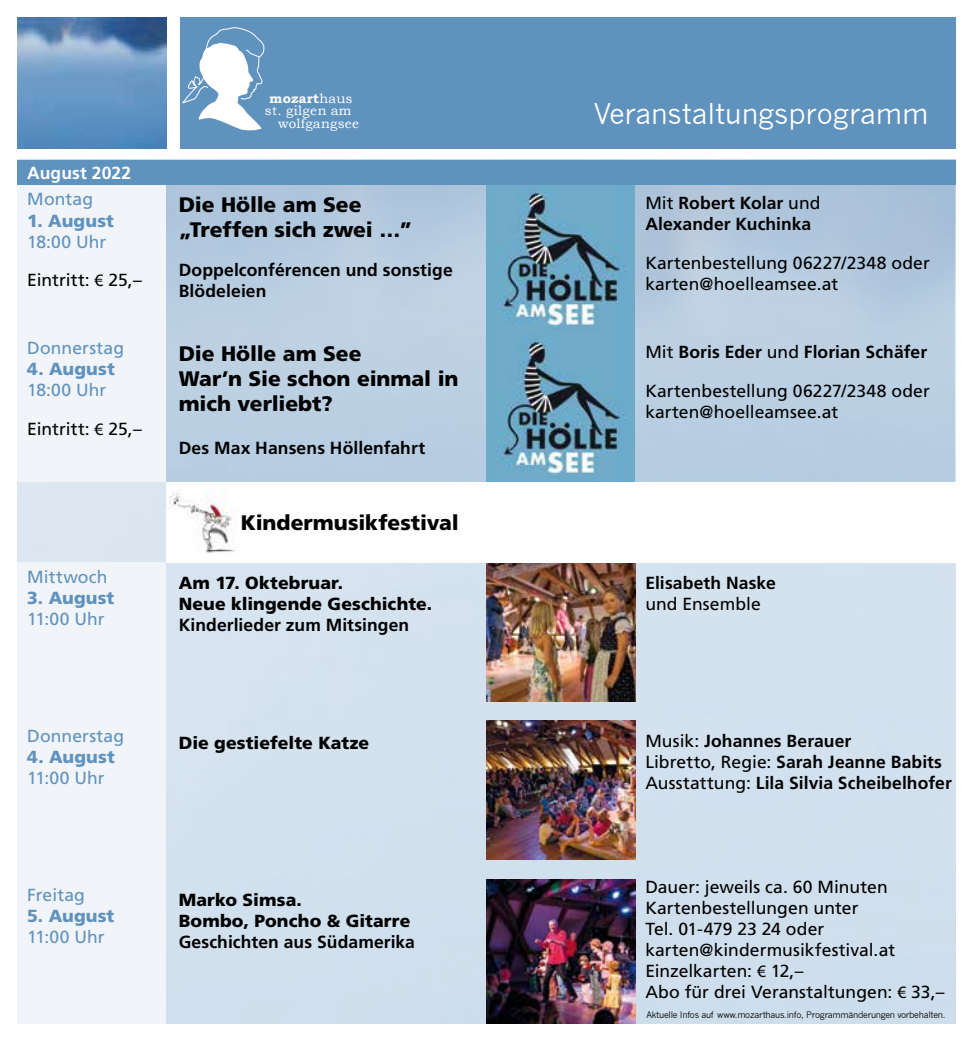
<style>
.page{position:relative;width:973px;height:1042px;background:#fff}
.page>*{position:absolute;margin:0;border:0;box-sizing:border-box;transform-origin:0 0}
.t1{font:28px "News Gothic";letter-spacing:-.005em;color:#fff}
.t2{font:900 21px/25.2px "Frutiger";letter-spacing:-.005em;color:#000}
.t3{font:17.5px/21px "Frutiger";letter-spacing:.005em;color:#000}
.t4{font:700 17.5px/21px "Frutiger";letter-spacing:.005em;color:#000}
.t5{font:900 17.5px/21px "Frutiger";letter-spacing:.005em;color:#000}
.t6{font:17.5px "Frutiger";letter-spacing:.005em;color:#6092be}
.t7{font:900 17.5px "Frutiger";letter-spacing:.01em;color:#6092be}
.t8{font:700 17.5px "Frutiger";letter-spacing:.005em;color:#fff}
.t9{font:13.47px "Bookman Old Style";letter-spacing:.02em;color:#fff}
.t10{font:700 13.47px "Bookman Old Style";letter-spacing:.01em;color:#fff}
.t11{font:8.75px "News Gothic";letter-spacing:-.03em;color:#000}
.s1{font-family:"Myriad Pro"}
.s2{font-weight:400}
</style>
<div class="page">
<div style="left:17px;top:184px;width:938px;height:840px;background:#d3e1ee"></div>
<div style="left:17px;top:185px;width:937px;height:297px;background:#b9cee2"></div>
<div style="left:486px;top:184px;width:149px;height:149px;background:#6eabc9"></div>
<img style="left:497px;top:184px;width:129px;height:142px">
<img style="left:486px;top:562px;width:149px;height:139px">
<img style="left:17px;top:17px;width:149px;height:132px">
<div style="left:180px;top:17px;width:775px;height:132px;background:#6092be"></div>
<svg style="left:182px;top:28px;width:82px;height:103px"></svg>
<div style="left:17px;top:184px;width:149px;height:149px;background:#f1f4f8"></div>
<div style="left:17px;top:333px;width:149px;height:149px;background:#f1f4f8"></div>
<div style="left:17px;top:160px;width:938px;height:24px;background:#6092be"></div>
<img style="left:486px;top:333px;width:149px;height:149px">
<div style="left:166px;top:482px;width:789px;height:80px;background:#fff"></div>
<img style="left:166px;top:489px;width:69px;height:64px">
<div style="left:17px;top:721px;width:149px;height:160px;background:#f1f4f8"></div>
<div style="left:17px;top:880px;width:149px;height:143px;background:#f1f4f8"></div>
<img style="left:486px;top:880px;width:149px;height:143px">
<div style="left:17px;top:562px;width:149px;height:159px;background:#f1f4f8"></div>
<img style="left:486px;top:721px;width:149px;height:139px">
<p class="t8" style="left:27px;top:162px;width:105px">August 2022</p>
<p class="t6" style="left:27px;top:189px;width:67px">Montag</p>
<p class="t7" style="left:27px;top:210px;width:88px">1. August</p>
<p class="t6" style="left:27px;top:231px;width:81px">18:00 Uhr</p>
<p class="t3" style="left:27px;top:269px;width:116px">Eintritt: <span class="s1">€</span> 25,–</p>
<p class="t6" style="left:27px;top:338px;width:98px">Donnerstag</p>
<p class="t7" style="left:27px;top:359px;width:89px">4. August</p>
<p class="t6" style="left:27px;top:380px;width:81px">18:00 Uhr</p>
<p class="t3" style="left:27px;top:418px;width:116px">Eintritt: <span class="s1">€</span> 25,–</p>
<p class="t6" style="left:27px;top:567px;width:82px">Mittwoch</p>
<p class="t7" style="left:27px;top:587px;width:89px">3. August</p>
<p class="t6" style="left:27px;top:609px;width:79px">11:00 Uhr</p>
<p class="t10" style="left:269px;top:90px;width:85px">mozart<span class="s2">haus</span></p>
<p class="t9" style="left:265px;top:103px;width:88px">st. gilgen am</p>
<p class="t9" style="left:278px;top:116px;width:83px">wolfgangsee</p>
<p class="t2" style="left:179px;top:192px;width:235px">Die Hölle am See „Treffen sich zwei …”</p>
<p class="t4" style="left:179px;top:259px;width:275px">Doppelconférencen und sonstige<br>Blödeleien</p>
<p class="t2" style="left:179px;top:341px;width:281px">Die Hölle am See<br>War’n Sie schon einmal in mich verliebt?</p>
<p class="t4" style="left:179px;top:437px;width:248px">Des Max Hansens Höllenfahrt</p>
<p class="t2" style="left:241px;top:510px;width:219px">Kindermusikfestival</p>
<p class="t5" style="left:179px;top:572px;width:255px">Am 17. Oktebruar.<br>Neue klingende Geschichte.</p>
<p class="t4" style="left:179px;top:614px;width:232px">Kinderlieder zum Mitsingen</p>
<p class="t6" style="left:27px;top:725px;width:98px">Donnerstag</p>
<p class="t7" style="left:27px;top:746px;width:89px">4. August</p>
<p class="t6" style="left:27px;top:767px;width:79px">11:00 Uhr</p>
<p class="t5" style="left:179px;top:732px;width:192px">Die gestiefelte Katze</p>
<p class="t6" style="left:27px;top:884px;width:59px">Freitag</p>
<p class="t7" style="left:27px;top:905px;width:89px">5. August</p>
<p class="t6" style="left:27px;top:926px;width:79px">11:00 Uhr</p>
<p class="t5" style="left:179px;top:889px;width:233px">Marko Simsa.<br>Bombo, Poncho &amp; Gitarre</p>
<p class="t4" style="left:179px;top:931px;width:238px">Geschichten aus Südamerika</p>
<h1 class="t1" style="left:594px;top:98px;width:336px">Veranstaltungsprogramm</h1>
<p class="t4" style="left:645px;top:193px;width:177px"><span class="s2">Mit</span> Robert Kolar <span class="s2">und<br></span>Alexander Kuchinka</p>
<p class="t3" style="left:645px;top:252px;width:286px">Kartenbestellung 06227/2348 oder karten@hoelleamsee.at</p>
<p class="t4" style="left:645px;top:341px;width:283px"><span class="s2">Mit</span> Boris Eder <span class="s2">und</span> Florian Schäfer</p>
<p class="t3" style="left:645px;top:380px;width:286px">Kartenbestellung 06227/2348 oder karten@hoelleamsee.at</p>
<p class="t4" style="left:645px;top:572px;width:132px">Elisabeth Naske</p>
<p class="t3" style="left:645px;top:593px;width:117px">und Ensemble</p>
<p class="t4" style="left:645px;top:730px;width:308px"><span class="s2">Musik:</span> Johannes Berauer<br><span class="s2">Libretto, Regie:</span> Sarah Jeanne Babits<br><span class="s2">Ausstattung:</span> Lila Silvia Scheibelhofer</p>
<p class="t3" style="left:645px;top:876px;width:301px">Dauer: jeweils ca. 60 Minuten<br>Kartenbestellungen unter<br>Tel. 01-479 23 24 oder karten@kindermusikfestival.at<br>Einzelkarten: <span class="s1">€</span> 12,–<br>Abo für drei Veranstaltungen: <span class="s1">€</span> 33,–</p>
<p class="t11" style="left:646px;top:1009px;width:301px">Aktuelle Infos auf www.mozarthaus.info, Programmänderungen vorbehalten.</p>
</div>
